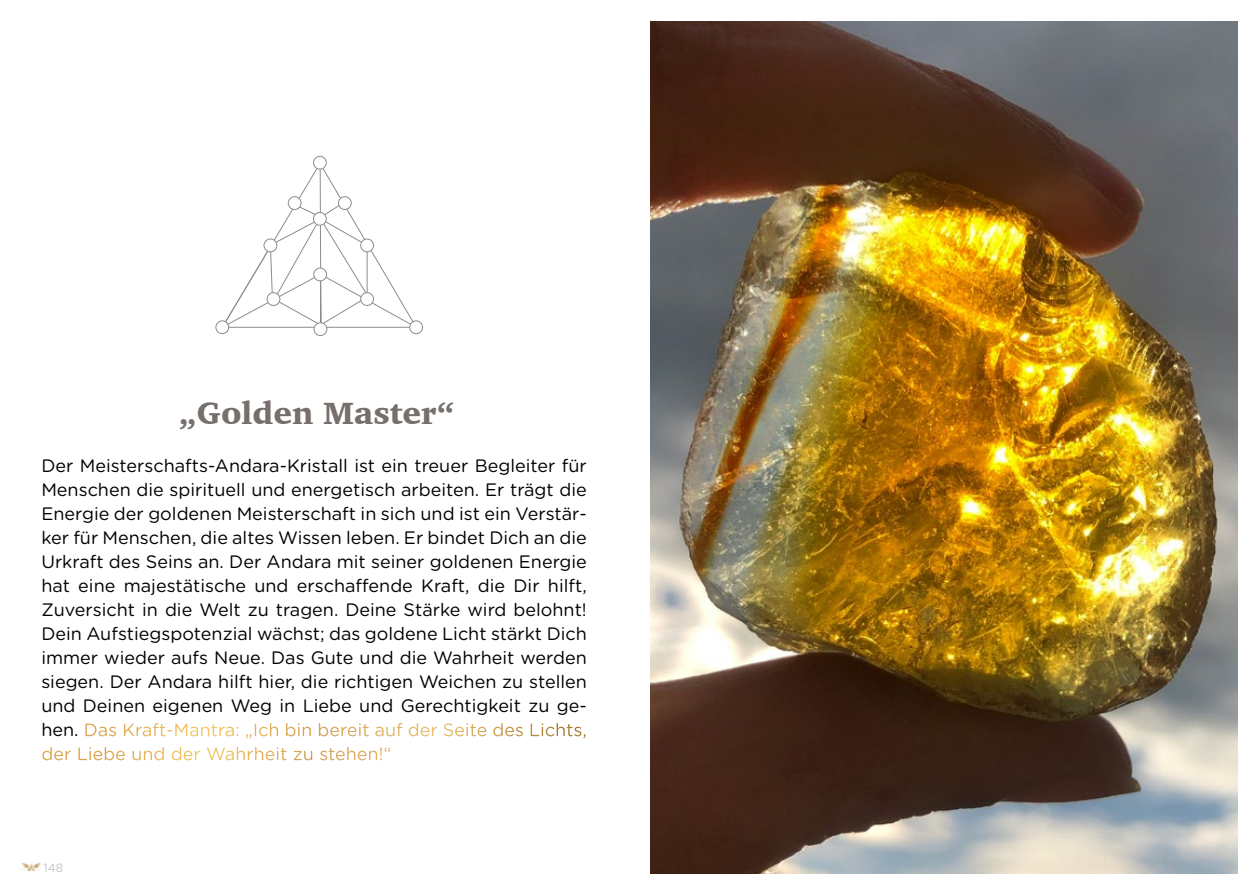
<style>
.page{position:relative;width:1259px;height:893px;background:#fff}
.page>*{position:absolute;margin:0;border:0;box-sizing:border-box;transform-origin:0 0}
.t1{font:900 31.5px "Charter";color:#766f6c}
.t2{font:18px/24px "Gotham Rounded";color:#000;text-align:justify}
.t3{font:12px "Gotham Rounded";color:#c6c6c6}
.s1{color:#fff}
</style>
<div class="page">
<img style="left:21px;top:862px;width:20px;height:9px">
<img style="left:651px;top:21px;width:586px;height:853px">
<div style="left:409px;top:320px;width:14px;height:14px;border:1px solid #8c8c8b;border-radius:50%"></div>
<div style="left:215px;top:320px;width:14px;height:14px;border:1px solid #8c8c8b;border-radius:50%"></div>
<svg style="left:220px;top:167px;width:197px;height:169px"></svg>
<div style="left:313px;top:156px;width:13px;height:13px;background:#fff;border-radius:50%"></div>
<div style="left:313px;top:156px;width:14px;height:14px;border:1px solid #8c8c8b;border-radius:50%"></div>
<div style="left:288px;top:197px;width:13px;height:12px;background:#fff;border-radius:50%"></div>
<div style="left:288px;top:196px;width:13px;height:14px;border:1px solid #8c8c8b;border-radius:50%"></div>
<div style="left:338px;top:197px;width:13px;height:12px;background:#fff;border-radius:50%"></div>
<div style="left:338px;top:196px;width:14px;height:14px;border:1px solid #8c8c8b;border-radius:50%"></div>
<h1 class="t1" style="left:179px;top:394px;width:278px">„Golden Master“</h1>
<p class="t2" style="left:41px;top:453px;width:547px">Der Meisterschafts-Andara-Kristall ist ein treuer Begleiter für Menschen die spirituell und energetisch arbeiten. Er trägt die Energie der goldenen Meisterschaft in sich und ist ein Verstär&shy;ker für Menschen, die altes Wissen leben. Er bindet Dich an die Urkraft des Seins an. Der Andara mit seiner goldenen Energie hat eine majestätische und erschaffende Kraft, die Dir hilft, Zuversicht in die Welt zu tragen. Deine Stärke wird belohnt!<br>Dein Aufstiegspotenzial wächst; das goldene Licht stärkt Dich immer wieder aufs Neue. Das Gute und die Wahrheit werden siegen. Der Andara hilft hier, die richtigen Weichen zu stellen und Deinen eigenen Weg in Liebe und Gerechtigkeit zu ge&shy;hen. <span class="s1">Das Kraft-Mantra: „Ich bin bereit auf der Seite des Lichts, der Liebe und der Wahrheit zu stehen!“</span></p>
<p class="t3" style="left:43px;top:859px;width:21px">148</p>
</div>
